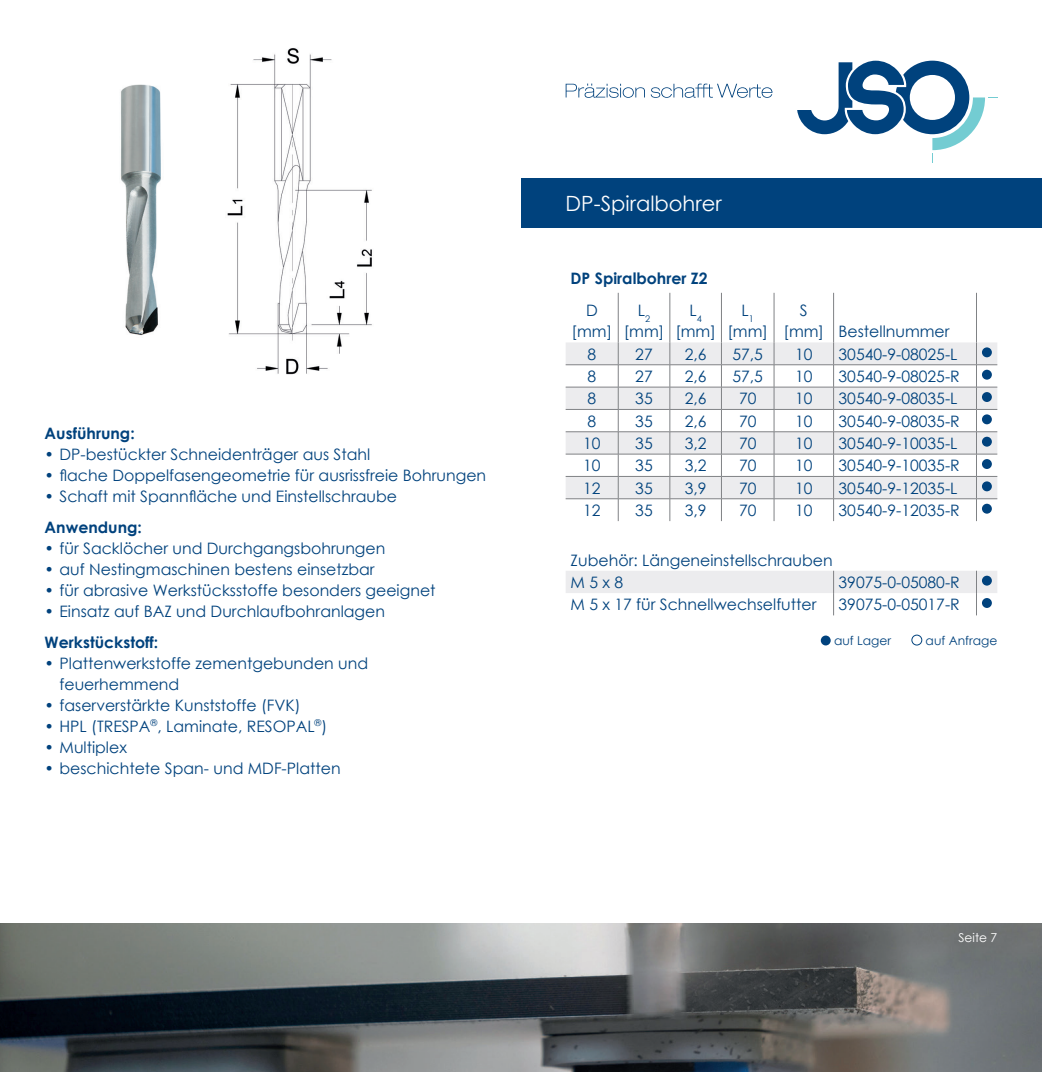
<style>
.page{position:relative;width:1042px;height:1072px;background:#fff}
.page>*{position:absolute;margin:0;border:0;box-sizing:border-box;transform-origin:0 0}
.t1{font:21px "Century Gothic";color:#fff}
.t2{font:15.75px/21px "Century Gothic";color:#00427d;text-align:center}
.t3{font:700 15.75px "Century Gothic";color:#00427d}
.t4{font:12.25px "Century Gothic";color:#00427d}
.t5{font:12.25px "Century Gothic";color:#fff}
</style>
<div class="page">
<img style="left:0;top:923px;width:1042px;height:148px">
<svg style="left:797px;top:61px;width:200px;height:102px"></svg>
<svg style="left:566px;top:84px;width:79px;height:14px"></svg>
<svg style="left:651px;top:84px;width:121px;height:14px"></svg>
<div style="left:521px;top:179px;width:521px;height:49px;background:#00427d"></div>
<img style="left:121px;top:84px;width:40px;height:252px">
<svg style="left:566px;top:521px;width:431px;height:72px"></svg>
<hr style="left:618px;top:293px;width:1px;height:49px;background:#808285">
<hr style="left:669px;top:293px;width:1px;height:49px;background:#808285">
<hr style="left:721px;top:293px;width:1px;height:49px;background:#808285">
<hr style="left:774px;top:293px;width:1px;height:49px;background:#808285">
<hr style="left:833px;top:293px;width:1px;height:49px;background:#808285">
<hr style="left:976px;top:293px;width:1px;height:49px;background:#808285">
<svg style="left:833px;top:570px;width:1px;height:45px"></svg>
<svg style="left:976px;top:570px;width:1px;height:45px"></svg>
<svg style="left:566px;top:342px;width:431px;height:179px"></svg>
<div style="left:982px;top:347px;width:10px;height:10px;background:#00427d;border-radius:50%"></div>
<div style="left:982px;top:370px;width:10px;height:9px;background:#00427d;border-radius:50%"></div>
<div style="left:982px;top:392px;width:10px;height:10px;background:#00427d;border-radius:50%"></div>
<div style="left:982px;top:414px;width:10px;height:10px;background:#00427d;border-radius:50%"></div>
<div style="left:982px;top:437px;width:10px;height:9px;background:#00427d;border-radius:50%"></div>
<div style="left:982px;top:459px;width:10px;height:10px;background:#00427d;border-radius:50%"></div>
<div style="left:982px;top:481px;width:10px;height:10px;background:#00427d;border-radius:50%"></div>
<div style="left:982px;top:504px;width:10px;height:9px;background:#00427d;border-radius:50%"></div>
<div style="left:982px;top:575px;width:10px;height:10px;background:#00427d;border-radius:50%"></div>
<div style="left:982px;top:598px;width:10px;height:10px;background:#00427d;border-radius:50%"></div>
<div style="left:821px;top:635px;width:10px;height:10px;background:#00427d;border-radius:50%"></div>
<div style="left:911px;top:634px;width:11px;height:11px;border:1px solid #00427d;border-radius:50%"></div>
<img style="left:227px;top:48px;width:145px;height:327px">
<p class="t3" style="left:45px;top:421px;width:92px">Ausführung:</p>
<p class="t2" style="left:45px;top:443px;width:327px">• DP-bestückter Schneidenträger aus Stahl</p>
<p class="t2" style="left:45px;top:464px;width:443px">• flache Doppelfasengeometrie für ausrissfreie Bohrungen</p>
<p class="t2" style="left:45px;top:485px;width:354px">• Schaft mit Spannfläche und Einstellschraube</p>
<p class="t3" style="left:45px;top:515px;width:99px">Anwendung:</p>
<p class="t2" style="left:45px;top:537px;width:342px">• für Sacklöcher und Durchgangsbohrungen</p>
<p class="t2" style="left:45px;top:558px;width:331px">• auf Nestingmaschinen bestens einsetzbar</p>
<p class="t2" style="left:45px;top:579px;width:392px">• für abrasive Werkstücksstoffe besonders geeignet</p>
<p class="t2" style="left:45px;top:600px;width:342px">• Einsatz auf BAZ und Durchlaufbohranlagen</p>
<p class="t3" style="left:45px;top:630px;width:115px">Werkstückstoff:</p>
<p class="t2" style="left:60px;top:652px;width:310px;text-align:left;text-indent:-15px">• Plattenwerkstoffe zementgebunden und feuerhemmend</p>
<p class="t2" style="left:45px;top:694px;width:258px">• faserverstärkte Kunststoffe (FVK)</p>
<p class="t2" style="left:45px;top:715px;width:284px">• HPL (TRESPA<sup>®</sup>, Laminate, RESOPAL<sup>®</sup>)</p>
<p class="t2" style="left:45px;top:736px;width:84px">• Multiplex</p>
<p class="t2" style="left:45px;top:757px;width:297px">• beschichtete Span- und MDF-Platten</p>
<h1 class="t1" style="left:566px;top:189px;width:158px">DP-Spiralbohrer</h1>
<p class="t3" style="left:570px;top:266px;width:139px">DP Spiralbohrer Z2</p>
<p class="t2" style="left:571px;top:300px;width:42px">D [mm]</p>
<p class="t2" style="left:624px;top:300px;width:42px">L<sub>2 </sub>[mm]</p>
<p class="t2" style="left:675px;top:300px;width:42px">L<sub>4 </sub>[mm]</p>
<p class="t2" style="left:727px;top:300px;width:42px">L<sub>1 </sub>[mm]</p>
<p class="t2" style="left:783px;top:300px;width:168px;text-align:left;text-indent:16px">S<br>[mm] Bestellnummer</p>
<p class="t2" style="left:587px;top:343px;width:10px">8</p>
<p class="t2" style="left:635px;top:343px;width:19px">27</p>
<p class="t2" style="left:685px;top:343px;width:23px">2,6</p>
<p class="t2" style="left:732px;top:343px;width:32px">57,5</p>
<p class="t2" style="left:795px;top:343px;width:19px">10</p>
<p class="t2" style="left:838px;top:343px;width:120px">30540-9-08025-L</p>
<p class="t2" style="left:587px;top:365px;width:10px">8</p>
<p class="t2" style="left:635px;top:365px;width:19px">27</p>
<p class="t2" style="left:685px;top:365px;width:23px">2,6</p>
<p class="t2" style="left:732px;top:365px;width:32px">57,5</p>
<p class="t2" style="left:795px;top:365px;width:19px">10</p>
<p class="t2" style="left:838px;top:365px;width:123px">30540-9-08025-R</p>
<p class="t2" style="left:587px;top:388px;width:10px">8</p>
<p class="t2" style="left:635px;top:388px;width:19px">35</p>
<p class="t2" style="left:685px;top:388px;width:23px">2,6</p>
<p class="t2" style="left:739px;top:388px;width:19px">70</p>
<p class="t2" style="left:795px;top:388px;width:19px">10</p>
<p class="t2" style="left:838px;top:388px;width:120px">30540-9-08035-L</p>
<p class="t2" style="left:587px;top:410px;width:10px">8</p>
<p class="t2" style="left:635px;top:410px;width:19px">35</p>
<p class="t2" style="left:685px;top:410px;width:23px">2,6</p>
<p class="t2" style="left:739px;top:410px;width:19px">70</p>
<p class="t2" style="left:795px;top:410px;width:19px">10</p>
<p class="t2" style="left:838px;top:410px;width:123px">30540-9-08035-R</p>
<p class="t2" style="left:583px;top:432px;width:19px">10</p>
<p class="t2" style="left:635px;top:432px;width:19px">35</p>
<p class="t2" style="left:685px;top:432px;width:23px">3,2</p>
<p class="t2" style="left:739px;top:432px;width:19px">70</p>
<p class="t2" style="left:795px;top:432px;width:19px">10</p>
<p class="t2" style="left:838px;top:432px;width:120px">30540-9-10035-L</p>
<p class="t2" style="left:583px;top:455px;width:19px">10</p>
<p class="t2" style="left:635px;top:455px;width:19px">35</p>
<p class="t2" style="left:685px;top:455px;width:23px">3,2</p>
<p class="t2" style="left:739px;top:455px;width:19px">70</p>
<p class="t2" style="left:795px;top:455px;width:19px">10</p>
<p class="t2" style="left:838px;top:455px;width:123px">30540-9-10035-R</p>
<p class="t2" style="left:583px;top:477px;width:19px">12</p>
<p class="t2" style="left:635px;top:477px;width:19px">35</p>
<p class="t2" style="left:685px;top:477px;width:23px">3,9</p>
<p class="t2" style="left:739px;top:477px;width:19px">70</p>
<p class="t2" style="left:795px;top:477px;width:19px">10</p>
<p class="t2" style="left:838px;top:477px;width:120px">30540-9-12035-L</p>
<p class="t2" style="left:583px;top:499px;width:19px">12</p>
<p class="t2" style="left:635px;top:499px;width:19px">35</p>
<p class="t2" style="left:685px;top:499px;width:23px">3,9</p>
<p class="t2" style="left:739px;top:499px;width:19px">70</p>
<p class="t2" style="left:795px;top:499px;width:19px">10</p>
<p class="t2" style="left:838px;top:499px;width:123px">30540-9-12035-R</p>
<p class="t2" style="left:570px;top:549px;width:264px;line-height:22.1px;text-align:left">Zubehör: Längeneinstellschrauben<br>M 5 x 8</p>
<p class="t2" style="left:838px;top:571px;width:123px">39075-0-05080-R</p>
<p class="t2" style="left:570px;top:593px;width:247px">M 5 x 17 für Schnellwechselfutter</p>
<p class="t2" style="left:838px;top:593px;width:123px">39075-0-05017-R</p>
<p class="t4" style="left:834px;top:632px;width:58px">auf Lager</p>
<p class="t4" style="left:925px;top:632px;width:73px">auf Anfrage</p>
<p class="t5" style="left:958px;top:929px;width:40px">Seite 7</p>
</div>
